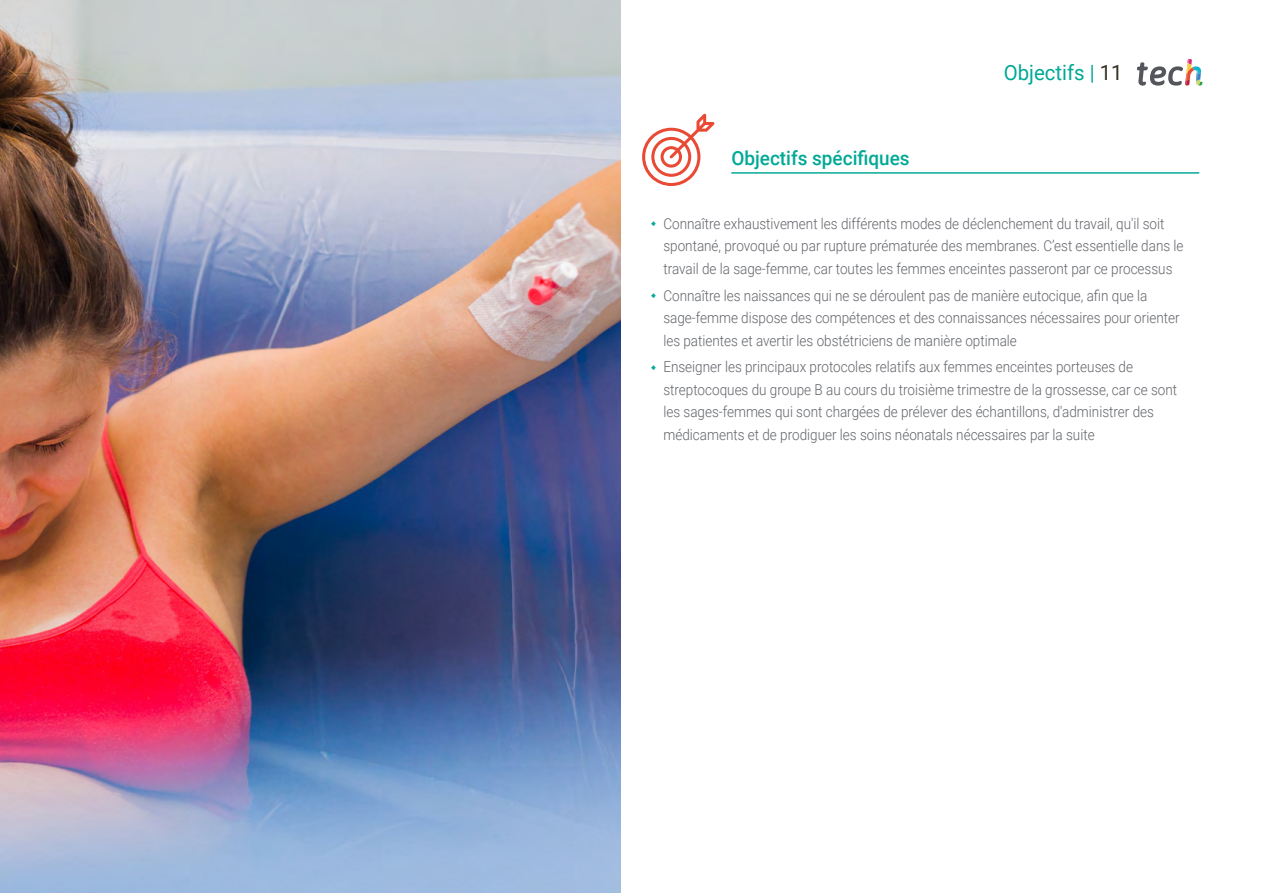
<style>
.page{position:relative;width:1263px;height:893px;background:#fff}
.page>*{position:absolute;margin:0;border:0;box-sizing:border-box;transform-origin:0 0}
.t1{font:21px "Roboto";color:#00a996}
.t2{font:500 19.5px "Roboto";color:#00a996}
.t3{font:300 15px/22.5px "Roboto";color:#61646a;scale:.9 1}
.s1{color:#312e20}
</style>
<div class="page">
<svg style="left:642px;top:114px;width:72px;height:72px"></svg>
<hr style="left:731px;top:173px;width:468px;height:1px;background:#00a996">
<img style="left:0;top:0;width:621px;height:893px">
<svg style="left:1137px;top:59px;width:65px;height:27px"></svg>
<h2 class="t2" style="left:731px;top:144px;width:180px">Objectifs spécifiques</h2>
<h1 class="t1" style="left:1004px;top:57px;width:120px">Objectifs | <span class="s1">11</span></h1>
<p class="t3" style="left:663px;top:212px;width:579px">Connaître exhaustivement les différents modes de déclenchement du travail, qu'il soit spontané, provoqué ou par rupture prématurée des membranes. C’est essentielle dans le travail de la sage-femme, car toutes les femmes enceintes passeront par ce processus</p>
<p class="t3" style="left:663px;top:283px;width:575px">Connaître les naissances qui ne se déroulent pas de manière eutocique, afin que la sage-femme dispose des compétences et des connaissances nécessaires pour orienter les patientes et avertir les obstétriciens de manière optimale</p>
<p class="t3" style="left:663px;top:355px;width:572px">Enseigner les principaux protocoles relatifs aux femmes enceintes porteuses de streptocoques du groupe B au cours du troisième trimestre de la grossesse, car ce sont les sages-femmes qui sont chargées de prélever des échantillons, d'administrer des médicaments et de prodiguer les soins néonatals nécessaires par la suite</p>
</div>
